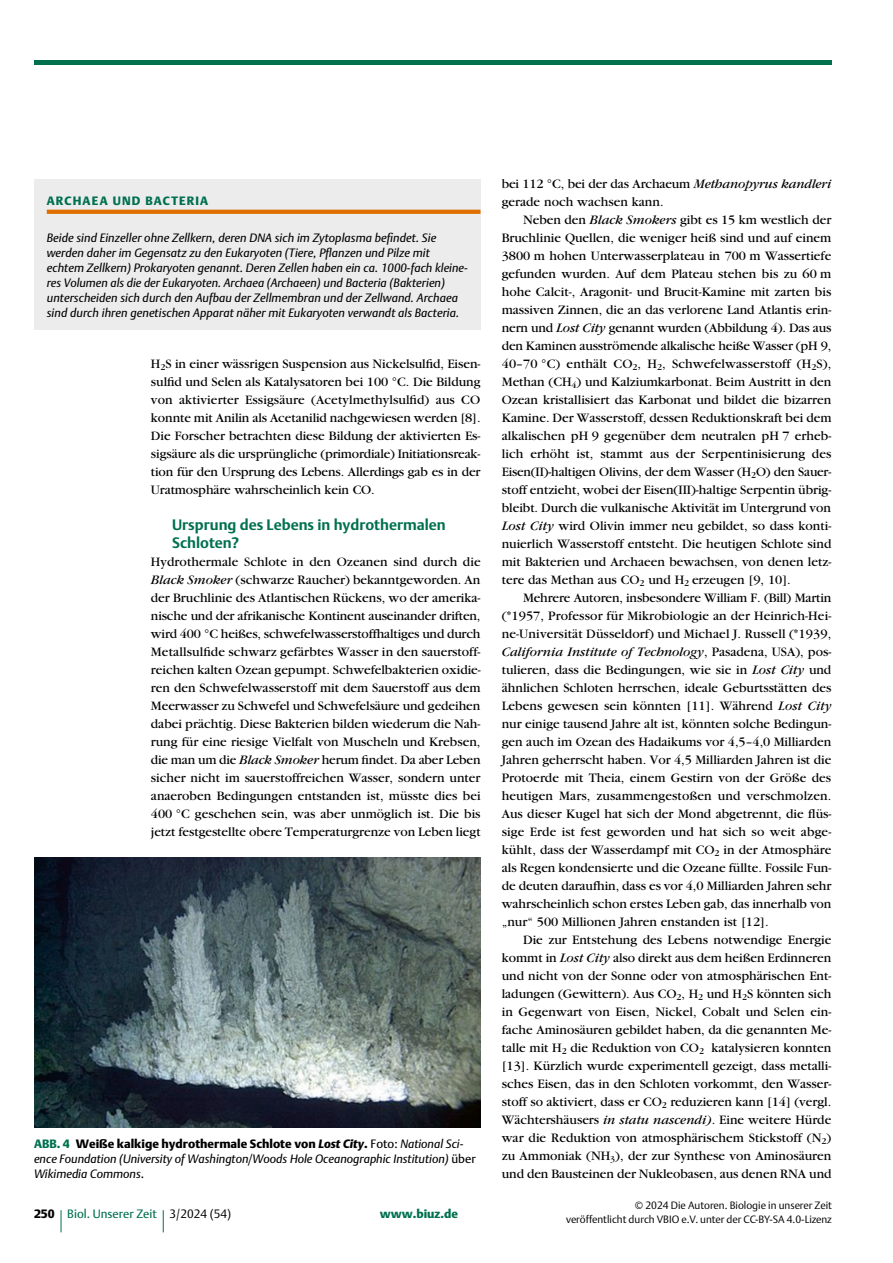
<style>
.page{position:relative;width:893px;height:1263px;background:#fff}
.page>*{position:absolute;margin:0;border:0;box-sizing:border-box;transform-origin:0 0}
.t1{font:700 15px "DTL Argo T";color:#00704f}
.t2{font:13.5px/18px "Garamond";color:#000;text-align:justify}
.t3{font:italic 12px/15px "DTL Argo T";letter-spacing:.005em;color:#000}
.t4{font:12px "DTL Argo T";color:#00704f}
.t5{font:12px "DTL Argo T Black";letter-spacing:.1em;color:#00704f}
.t6{font:12px "DTL Argo T Black";color:#00704f}
.t7{font:10.5px/13.5px "DTL Argo T Light";color:#000;text-align:right}
.s1{font-style:italic}
.s2{font-family:"DTL Argo T Black";font-style:normal;color:#00704f}
.s3{font-family:"DTL Argo T Black";font-style:normal}
.s4{font-family:"DTL Argo T Black"}
.s5{font-style:normal}
.s6{font-family:"DTL Argo T Black";color:#000}
.s7{font-family:"DTL Argo T Light";color:#000}
</style>
<div class="page">
<svg style="left:61px;top:1210px;width:1px;height:22px"></svg>
<svg style="left:163px;top:1210px;width:1px;height:22px"></svg>
<hr style="left:34px;top:60px;width:797px;height:4px;background:#00704f">
<div style="left:34px;top:179px;width:446px;height:150px;background:#ececec"></div>
<svg style="left:47px;top:210px;width:433px;height:4px;background:#de7305"></svg>
<img style="left:34px;top:857px;width:446px;height:270px">
<p class="t2" style="left:502px;top:175px;width:331px">bei 112 °C, bei der das Archaeum <span class="s1">Methanopyrus kandleri</span></p>
<p class="t5" style="left:47px;top:194px;width:163px">ARCHAEA UND BACTERIA</p>
<p class="t2" style="left:502px;top:193px;width:163px">gerade noch wachsen kann.</p>
<p class="t3" style="left:47px;top:230px;width:422px">Beide sind Einzeller ohne Zellkern, deren DNA sich im Zytoplasma befndet. Sie werden daher im Gegensatz zu den Eukaryoten (Tiere, Pfanzen und Pilze mit echtem Zellkern) Prokaryoten genannt. Deren Zellen haben ein ca. 1000-fach kleine&shy;res Volumen als die der Eukaryoten. Archaea (Archaeen) und Bacteria (Bakterien) unterscheiden sich durch den Aufbau der Zellmembran und der Zellwand. Archaea sind durch ihren genetischen Apparat näher mit Eukaryoten verwandt als Bacteria.</p>
<p class="t2" style="left:151px;top:355px;width:331px">H<sub>2</sub>S in einer wässrigen Suspension aus Nickelsulfd, Eisen&shy;sulfd und Selen als Katalysatoren bei 100 °C. Die Bildung von aktivierter Essigsäure (Acetylmethylsulfd) aus CO konnte mit Anilin als Acetanilid nachgewiesen werden [8].<br>Die Forscher betrachten diese Bildung der aktivierten Es&shy;sigsäure als die ursprüngliche (primordiale) Initiationsreak&shy;tion für den Ursprung des Lebens. Allerdings gab es in der Uratmosphäre wahrscheinlich kein CO.</p>
<p class="t1" style="left:172px;top:516px;width:275px">Ursprung des Lebens in hydrothermalen</p>
<h5 class="t1" style="left:172px;top:534px;width:68px">Schloten?</h5>
<p class="t2" style="left:151px;top:553px;width:331px">Hydrothermale Schlote in den Ozeanen sind durch die <span class="s1">Black Smoker</span> (schwarze Raucher) bekanntgeworden. An der Bruchlinie des Atlantischen Rückens, wo der amerika&shy;nische und der afrikanische Kontinent auseinander driften, wird 400 °C heißes, schwefelwasserstoffhaltiges und durch Metallsulfde schwarz gefärbtes Wasser in den sauerstoff&shy;reichen kalten Ozean gepumpt. Schwefelbakterien oxidie&shy;ren den Schwefelwasserstoff mit dem Sauerstoff aus dem Meerwasser zu Schwefel und Schwefelsäure und gedeihen dabei prächtig. Diese Bakterien bilden wiederum die Nah&shy;rung für eine riesige Vielfalt von Muscheln und Krebsen, die man um die <span class="s1">Black Smoker</span> herum fndet. Da aber Leben sicher nicht im sauerstoffreichen Wasser, sondern unter anaeroben Bedingungen entstanden ist, müsste dies bei 400 °C geschehen sein, was aber unmöglich ist. Die bis jetzt festgestellte obere Temperaturgrenze von Leben liegt</p>
<p class="t2" style="left:502px;top:211px;width:331px;text-indent:21px">Neben den <span class="s1">Black Smokers</span> gibt es 15 km westlich der Bruchlinie Quellen, die weniger heiß sind und auf einem 3800 m hohen Unterwasserplateau in 700 m Wassertiefe gefunden wurden. Auf dem Plateau stehen bis zu 60 m hohe Calcit-, Aragonit- und Brucit-Kamine mit zarten bis massiven Zinnen, die an das verlorene Land Atlantis erin&shy;nern und <span class="s1">Lost City</span> genannt wurden (Abbildung 4). Das aus den Kaminen ausströmende alkalische heiße Wasser (pH 9, 40–70 °C) enthält CO<sub>2</sub>, H<sub>2</sub>, Schwefelwasserstoff (H<sub>2</sub>S), Methan (CH<sub>4</sub>) und Kalziumkarbonat. Beim Austritt in den Ozean kristallisiert das Karbonat und bildet die bizarren Kamine. Der Wasserstoff, dessen Reduktionskraft bei dem alkalischen pH 9 gegenüber dem neutralen pH 7 erheb&shy;lich erhöht ist, stammt aus der Serpentinisierung des Eisen(II)-haltigen Olivins, der dem Wasser (H<sub>2</sub>O) den Sauer&shy;stoff entzieht, wobei der Eisen(III)-haltige Serpentin übrig&shy;bleibt. Durch die vulkanische Aktivität im Untergrund von <span class="s1">Lost City</span> wird Olivin immer neu gebildet, so dass konti&shy;nuierlich Wasserstoff entsteht. Die heutigen Schlote sind mit Bakterien und Archaeen bewachsen, von denen letz&shy;tere das Methan aus CO<sub>2</sub> und H<sub>2</sub> erzeugen [9, 10].</p>
<p class="t2" style="left:502px;top:589px;width:331px;text-indent:21px">Mehrere Autoren, insbesondere William F. (Bill) Martin (*1957, Professor für Mikrobiologie an der Heinrich-Hei&shy;ne-Universität Düsseldorf) und Michael J. Russell (*1939, <span class="s1">California Institute of Technology</span>, Pasadena, USA), pos&shy;tulieren, dass die Bedingungen, wie sie in <span class="s1">Lost City</span> und ähnlichen Schloten herrschen, ideale Geburtsstätten des Lebens gewesen sein könnten [11]. Während <span class="s1">Lost City </span>nur einige tausend Jahre alt ist, könnten solche Bedingun&shy;gen auch im Ozean des Hadaikums vor 4,5–4,0 Milliarden Jahren geherrscht haben. Vor 4,5 Milliarden Jahren ist die Protoerde mit Theia, einem Gestirn von der Größe des heutigen Mars, zusammengestoßen und verschmolzen.<br>Aus dieser Kugel hat sich der Mond abgetrennt, die füs&shy;sige Erde ist fest geworden und hat sich so weit abge&shy;kühlt, dass der Wasserdampf mit CO<sub>2</sub> in der Atmosphäre als Regen kondensierte und die Ozeane füllte. Fossile Fun&shy;de deuten daraufhin, dass es vor 4,0 Milliarden Jahren sehr wahrscheinlich schon erstes Leben gab, das innerhalb von „nur“ 500 Millionen Jahren enstanden ist [12].</p>
<p class="t2" style="left:502px;top:931px;width:331px;text-indent:21px">Die zur Entstehung des Lebens notwendige Energie kommt in <span class="s1">Lost City</span> also direkt aus dem heißen Erdinneren und nicht von der Sonne oder von atmosphärischen Ent&shy;ladungen (Gewittern). Aus CO<sub>2</sub>, H<sub>2</sub> und H<sub>2</sub>S könnten sich in Gegenwart von Eisen, Nickel, Cobalt und Selen ein&shy;fache Aminosäuren gebildet haben, da die genannten Me&shy;talle mit H<sub>2</sub> die Reduktion von CO<sub>2</sub> katalysieren konnten [13]. Kürzlich wurde experimentell gezeigt, dass metalli&shy;sches Eisen, das in den Schloten vorkommt, den Wasser&shy;stoff so aktiviert, dass er CO<sub>2</sub> reduzieren kann [14] (vergl.<br>Wächtershäusers <span class="s1">in statu nascendi)</span>. Eine weitere Hürde war die Reduktion von atmosphärischem Stickstoff (N<sub>2</sub>) zu Ammoniak (NH<sub>3</sub>), der zur Synthese von Aminosäuren und den Bausteinen der Nukleobasen, aus denen RNA und</p>
<p class="t7" style="left:566px;top:1199px;width:267px">© 2024 Die Autoren. Biologie in unserer Zeit<br>veröffentlicht durch VBIO e.V. unter der CC-BY-SA 4.0-Lizenz</p>
<p class="t3" style="left:34px;top:1136px;width:443px"><span class="s2">ABB. 4</span> <span class="s3">Weiße kalkige hydrothermale Schlote von</span> <span class="s4">Lost City</span><span class="s3">.</span> <span class="s5">Foto:</span> National Sci&shy;ence Foundation (University of Washington/Woods Hole Oceanographic Institution) <span class="s5">über<br></span>Wikimedia Commons<span class="s5">.</span></p>
<p class="t4" style="left:34px;top:1207px;width:199px"><span class="s6">250</span> Biol. Unserer Zeit <span class="s7">3/2024 (54)</span></p>
<p class="t6" style="left:380px;top:1207px;width:80px">www.biuz.de</p>
</div>
